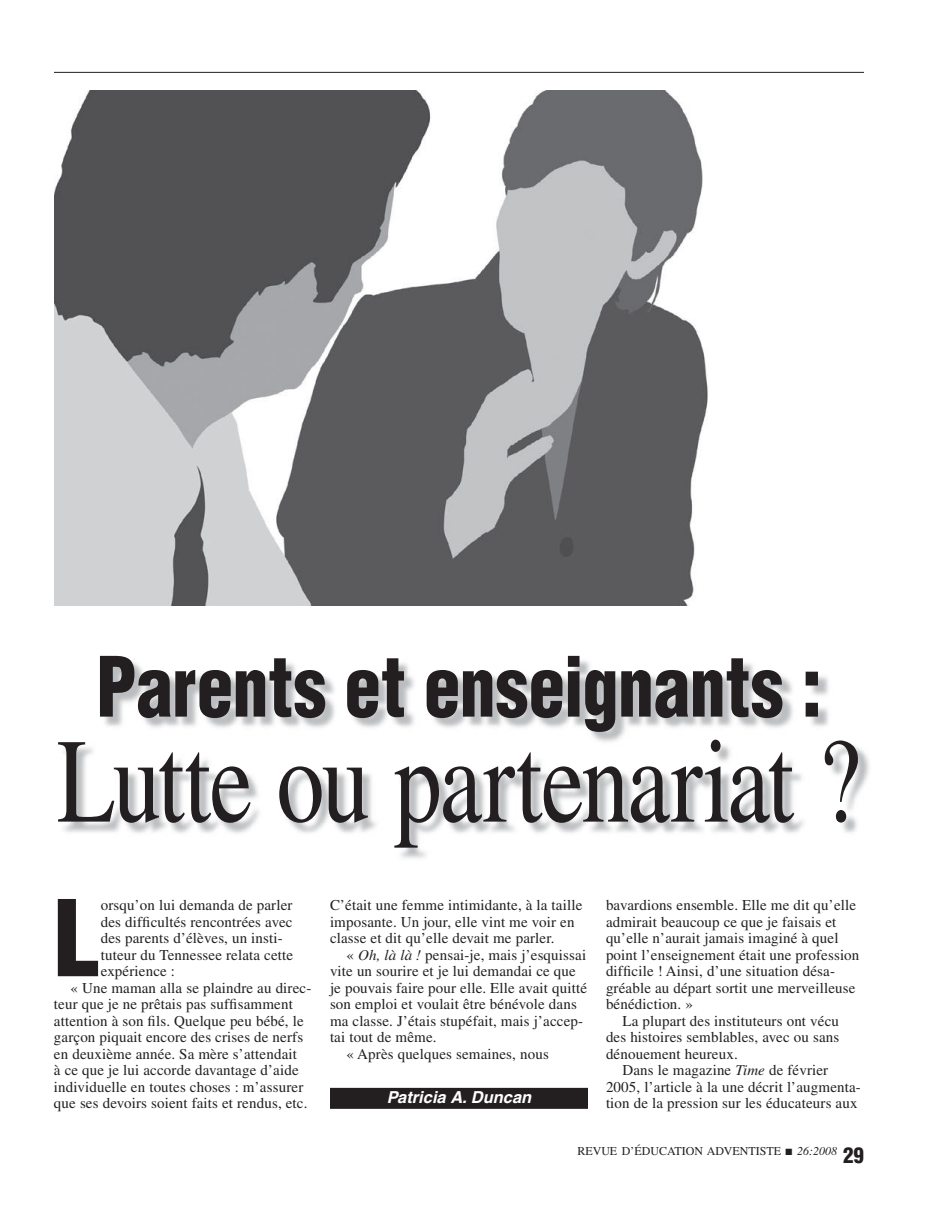
<style>
.page{position:relative;width:936px;height:1224px;background:#fff}
.page>*{position:absolute;margin:0;border:0;box-sizing:border-box;transform-origin:0 0}
.t1{font:120px "Times";letter-spacing:-.025em;color:#231f20;scale:.8 1}
.t2{font:900 condensed 103.05px "Helvetica";color:#231f20}
.t3{font:900 condensed 81px "Helvetica";letter-spacing:-.005em;color:#231f20;scale:.9 1}
.t4{font:900 condensed 21px "Helvetica";color:#231f20}
.t5{font:italic 700 16.5px "Helvetica";color:#fff}
.t6{font:15px/16.5px "Times";letter-spacing:.01em;color:#231f20}
.t7{font:12px "Times";color:#231f20}
.s1{font-style:italic}
</style>
<div class="page">
<hr style="left:54px;top:72px;width:810px;height:1px;background:#231f20">
<img style="left:63px;top:660px;width:807px;height:199px">
<div style="left:330px;top:1088px;width:258px;height:21px;background:#231f20"></div>
<img style="left:54px;top:90px;width:654px;height:515px">
<h3 class="t3" style="left:96px;top:636px;width:808px">Parents et enseignants :</h3>
<h1 class="t1" style="left:57px;top:714px;width:1006px">Lutte ou partenariat ?</h1>
<h2 class="t2" style="left:54px;top:874px;width:47px">L</h2>
<p class="t6" style="left:101px;top:897px;width:193px">orsqu’on lui demanda de parler</p>
<p class="t6" style="left:101px;top:913px;width:193px">des difficultés rencontrées avec</p>
<p class="t6" style="left:101px;top:930px;width:184px">des parents d’élèves, un insti-</p>
<p class="t6" style="left:101px;top:946px;width:194px">tuteur du Tennessee relata cette</p>
<p class="t6" style="left:101px;top:963px;width:76px">expérience :</p>
<p class="t6" style="left:70px;top:979px;width:242px">« Une maman alla se plaindre au direc-</p>
<p class="t6" style="left:54px;top:996px;width:240px">teur que je ne prêtais pas suffisamment</p>
<p class="t6" style="left:54px;top:1012px;width:251px">attention à son fils. Quelque peu bébé, le</p>
<p class="t6" style="left:54px;top:1029px;width:251px">garçon piquait encore des crises de nerfs</p>
<p class="t6" style="left:54px;top:1045px;width:244px">en deuxième année. Sa mère s’attendait</p>
<p class="t6" style="left:54px;top:1062px;width:246px">à ce que je lui accorde davantage d’aide</p>
<p class="t6" style="left:54px;top:1078px;width:251px">individuelle en toutes choses : m’assurer</p>
<p class="t6" style="left:54px;top:1095px;width:255px">que ses devoirs soient faits et rendus, etc.</p>
<p class="t6" style="left:330px;top:897px;width:254px">C’était une femme intimidante, à la taille imposante. Un jour, elle vint me voir en classe et dit qu’elle devait me parler.</p>
<p class="t6" style="left:347px;top:946px;width:241px">« <span class="s1">Oh, là là !</span> pensai-je, mais j’esquissai</p>
<p class="t6" style="left:330px;top:963px;width:247px">vite un sourire et je lui demandai ce que</p>
<p class="t6" style="left:330px;top:979px;width:259px">je pouvais faire pour elle. Elle avait quitté</p>
<p class="t6" style="left:330px;top:996px;width:248px">son emploi et voulait être bénévole dans</p>
<p class="t6" style="left:330px;top:1012px;width:255px">ma classe. J’étais stupéfait, mais j’accep-</p>
<p class="t6" style="left:330px;top:1029px;width:108px">tai tout de même.</p>
<p class="t6" style="left:347px;top:1045px;width:204px">« Après quelques semaines, nous</p>
<p class="t5" style="left:387px;top:1087px;width:146px">Patricia A. Duncan</p>
<p class="t6" style="left:606px;top:897px;width:255px">bavardions ensemble. Elle me dit qu’elle admirait beaucoup ce que je faisais et qu’elle n’aurait jamais imaginé à quel point l’enseignement était une profession difficile ! Ainsi, d’une situation désa&shy;gréable au départ sortit une merveilleuse bénédiction. »</p>
<p class="t6" style="left:606px;top:1012px;width:235px;text-align:justify;text-indent:17px">La plupart des instituteurs ont vécu des histoires semblables, avec ou sans dénouement heureux.</p>
<p class="t6" style="left:606px;top:1062px;width:256px;text-indent:16px">Dans le magazine <span class="s1">Time</span> de février<br>2005, l’article à la une décrit l’augmenta&shy;tion de la pression sur les éducateurs aux</p>
<p class="t7" style="left:577px;top:1145px;width:261px">REVUE D’ÉDUCATION ADVENTISTE ■ <span class="s1">26:2008</span></p>
<h3 class="t4" style="left:843px;top:1142px;width:22px">29</h3>
</div>
